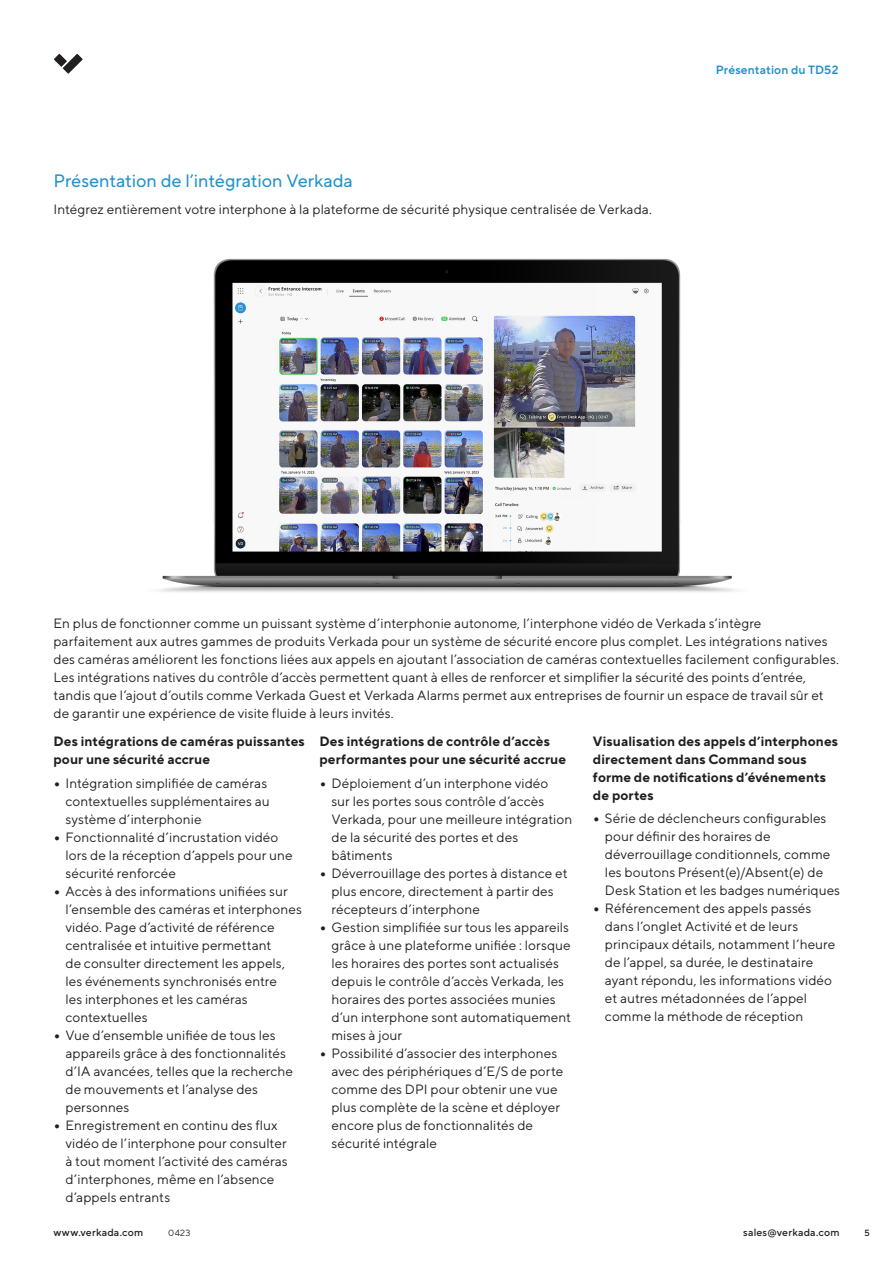
<style>
.page{position:relative;width:893px;height:1263px;background:#fff}
.page>*{position:absolute;margin:0;border:0;box-sizing:border-box;transform-origin:0 0}
.Level_2-Subtitles-Se{font:18px "TT Norms Pro";letter-spacing:-.005em;color:#2292cc}
.Level_4-_Body_Paragr{font:13.5px/18px "TT Norms Pro";letter-spacing:.01em;color:#231f20}
.Level_3-Body_Title-S{font:700 13.5px/18px "TT Norms Pro";letter-spacing:.01em;color:#231f20}
.t1{font:600 12px "TT Norms Pro";letter-spacing:.01em;color:#2292cc}
.t2{font:500 10.5px "TT Norms Pro";letter-spacing:.02em;color:#231f20}
.t3{font:9px "TT Norms Pro";color:#231f20}
.t4{font:500 9px "TT Norms Pro";color:#231f20}
.s1{font-weight:900}
</style>
<div class="page">
<svg style="left:54px;top:54px;width:29px;height:20px"></svg>
<img style="left:158px;top:258px;width:579px;height:334px">
<p class="Level_2-Subtitles-Se" style="left:53px;top:167px;width:301px">Présentation de l’intégration Verkada</p>
<p class="Level_4-_Body_Paragr" style="left:53px;top:199px;width:600px">Intégrez entièrement votre interphone à la plateforme de sécurité physique centralisée de Verkada.</p>
<p class="t1" style="left:716px;top:61px;width:124px">Présentation du TD52</p>
<p class="Level_4-_Body_Paragr" style="left:53px;top:613px;width:787px">En plus de fonctionner comme un puissant système d’interphonie autonome, l’interphone vidéo de Verkada s’intègre parfaitement aux autres gammes de produits Verkada pour un système de sécurité encore plus complet. Les intégrations natives des caméras améliorent les fonctions liées aux appels en ajoutant l’association de caméras contextuelles facilement configurables.<br>Les intégrations natives du contrôle d’accès permettent quant à elles de renforcer et simplifier la sécurité des points d’entrée, tandis que l’ajout d’outils comme Verkada Guest et Verkada Alarms permet aux entreprises de fournir un espace de travail sûr et de garantir une expérience de visite fluide à leurs invités.</p>
<p class="Level_3-Body_Title-S" style="left:53px;top:731px;width:253px">Des intégrations de caméras puissantes pour une sécurité accrue</p>
<p class="Level_4-_Body_Paragr" style="left:65px;top:773px;width:206px;text-indent:-12px"><span class="s1">•</span> Intégration simplifiée de caméras contextuelles supplémentaires au système d’interphonie</p>
<p class="Level_4-_Body_Paragr" style="left:65px;top:827px;width:229px;text-indent:-12px"><span class="s1">•</span> Fonctionnalité d’incrustation vidéo lors de la réception d’appels pour une sécurité renforcée</p>
<p class="Level_4-_Body_Paragr" style="left:65px;top:881px;width:238px;text-indent:-12px"><span class="s1">•</span> Accès à des informations unifiées sur l’ensemble des caméras et interphones vidéo. Page d’activité de référence centralisée et intuitive permettant<br>de consulter directement les appels, les événements synchronisés entre<br>les interphones et les caméras contextuelles</p>
<p class="Level_4-_Body_Paragr" style="left:65px;top:1025px;width:229px;text-indent:-12px"><span class="s1">•</span> Vue d’ensemble unifiée de tous les appareils grâce à des fonctionnalités d’IA avancées, telles que la recherche de mouvements et l’analyse des personnes</p>
<p class="Level_4-_Body_Paragr" style="left:65px;top:1115px;width:224px;text-indent:-12px"><span class="s1">•</span> Enregistrement en continu des flux vidéo de l’interphone pour consulter à tout moment l’activité des caméras d’interphones, même en l’absence d’appels entrants</p>
<p class="Level_3-Body_Title-S" style="left:319px;top:731px;width:248px">Des intégrations de contrôle d’accès performantes pour une sécurité accrue</p>
<p class="Level_4-_Body_Paragr" style="left:331px;top:773px;width:242px;text-indent:-12px"><span class="s1">•</span> Déploiement d’un interphone vidéo<br>sur les portes sous contrôle d’accès<br>Verkada, pour une meilleure intégration de la sécurité des portes et des bâtiments</p>
<p class="Level_4-_Body_Paragr" style="left:331px;top:863px;width:238px;text-indent:-12px"><span class="s1">•</span> Déverrouillage des portes à distance et plus encore, directement à partir des récepteurs d’interphone</p>
<p class="Level_4-_Body_Paragr" style="left:331px;top:917px;width:241px;text-indent:-12px"><span class="s1">•</span> Gestion simplifiée sur tous les appareils grâce à une plateforme unifiée : lorsque les horaires des portes sont actualisés depuis le contrôle d’accès Verkada, les horaires des portes associées munies d’un interphone sont automatiquement mises à jour</p>
<p class="Level_4-_Body_Paragr" style="left:331px;top:1043px;width:233px;text-indent:-12px"><span class="s1">•</span> Possibilité d’associer des interphones avec des périphériques d’E/S de porte comme des DPI pour obtenir une vue plus complète de la scène et déployer encore plus de fonctionnalités de sécurité intégrale</p>
<p class="Level_3-Body_Title-S" style="left:593px;top:731px;width:247px">Visualisation des appels d’interphones directement dans Command sous forme de notifications d’événements de portes</p>
<p class="Level_4-_Body_Paragr" style="left:605px;top:809px;width:237px;text-indent:-12px"><span class="s1">•</span> Série de déclencheurs configurables pour définir des horaires de déverrouillage conditionnels, comme les boutons Présent(e)/Absent(e) de Desk Station et les badges numériques</p>
<p class="Level_4-_Body_Paragr" style="left:605px;top:899px;width:232px;text-indent:-12px"><span class="s1">•</span> Référencement des appels passés dans l’onglet Activité et de leurs principaux détails, notamment l’heure de l’appel, sa durée, le destinataire ayant répondu, les informations vidéo et autres métadonnées de l’appel comme la méthode de réception</p>
<p class="t2" style="left:53px;top:1225px;width:91px">www.verkada.com</p>
<p class="t3" style="left:168px;top:1226px;width:24px">0423</p>
<p class="t2" style="left:743px;top:1225px;width:98px">sales@verkada.com</p>
<p class="t4" style="left:865px;top:1226px;width:7px">5</p>
</div>
